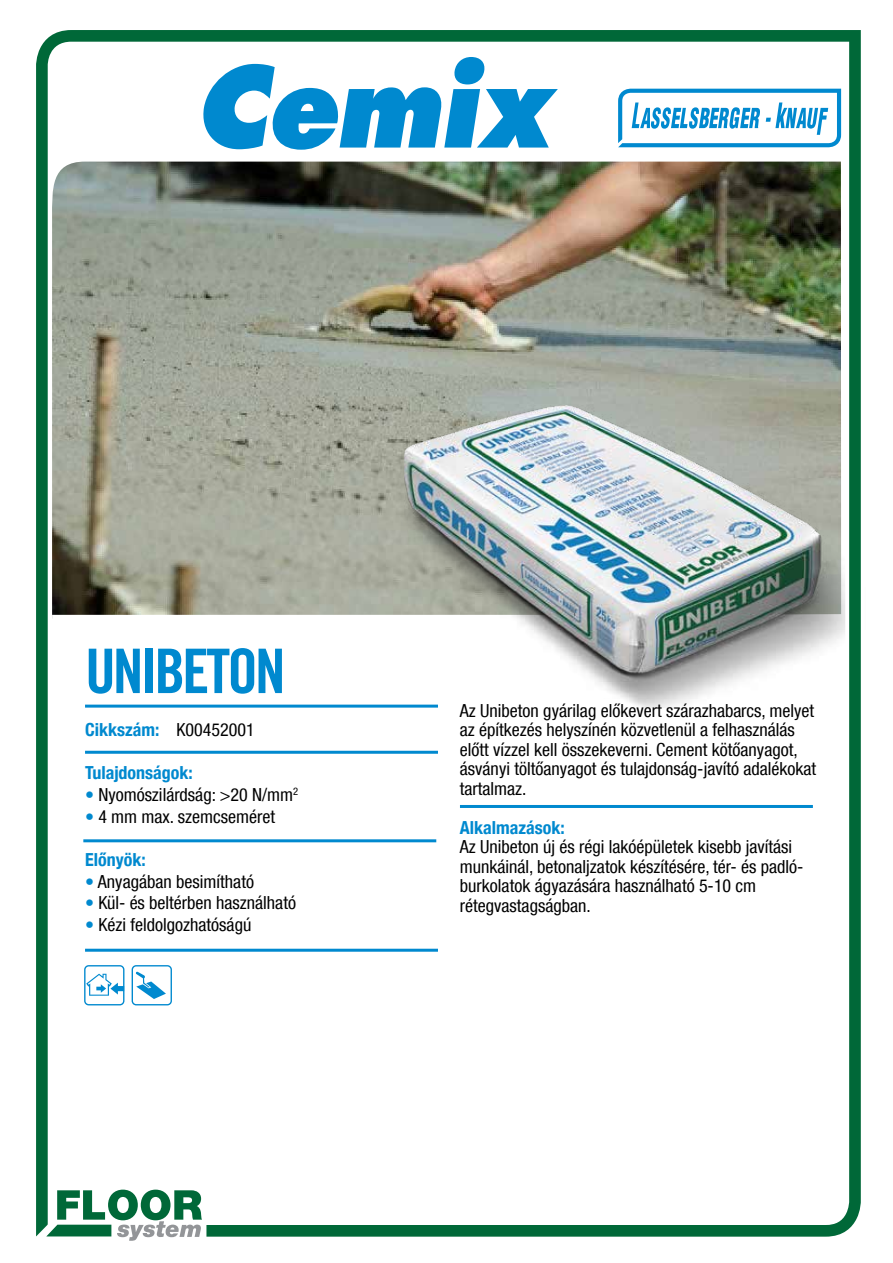
<style>
.page{position:relative;width:893px;height:1263px;background:#fff}
.page>*{position:absolute;margin:0;border:0;box-sizing:border-box;transform-origin:0 0}
.t1{font:61.5px "Trade Gothic LT Std Bd Cn 20";letter-spacing:-.05em;color:#0089cf}
.t2{font:condensed 18px/19.5px "Helvetica Neue LT Com";color:#000}
.t3{font:700 condensed 18px "Helvetica Neue LT Com";color:#0089cf}
.s1{font-weight:400;color:#000}
.s2{color:#0089cf}
</style>
<div class="page">
<img style="left:36px;top:30px;width:825px;height:1206px">
<svg style="left:36px;top:1189px;width:170px;height:52px"></svg>
<div style="left:85px;top:966px;width:39px;height:39px;background:#fff;border-radius:4px"></div>
<div style="left:84px;top:965px;width:40px;height:40px;border:1px solid #0089cf;border-radius:4px"></div>
<svg style="left:86px;top:974px;width:38px;height:22px"></svg>
<div style="left:132px;top:965px;width:40px;height:40px;border:1px solid #0089cf;border-radius:4px"></div>
<svg style="left:136px;top:971px;width:30px;height:28px"></svg>
<svg style="left:200px;top:57px;width:358px;height:93px"></svg>
<svg style="left:618px;top:89px;width:223px;height:58px"></svg>
<h1 class="t1" style="left:85px;top:634px;width:202px">UNIBETON</h1>
<p class="t3" style="left:85px;top:719px;width:171px">Cikkszám: <span class="s1">K00452001</span></p>
<p class="t3" style="left:85px;top:762px;width:109px">Tulajdonságok:</p>
<p class="t2" style="left:85px;top:785px;width:215px"><span class="s2">•</span> Nyomószilárdság: &gt;20 N/mm<sup>2</sup></p>
<p class="t2" style="left:85px;top:806px;width:192px"><span class="s2">•</span> 4 mm max. szemcseméret</p>
<p class="t3" style="left:85px;top:849px;width:62px">Előnyök:</p>
<p class="t2" style="left:85px;top:871px;width:170px"><span class="s2">•</span> Anyagában besimítható</p>
<p class="t2" style="left:85px;top:893px;width:213px"><span class="s2">•</span> Kül- és beltérben használható</p>
<p class="t2" style="left:85px;top:914px;width:168px"><span class="s2">•</span> Kézi feldolgozhatóságú</p>
<p class="t2" style="left:460px;top:700px;width:358px">Az Unibeton gyárilag előkevert szárazhabarcs, melyet az építkezés helyszínén közvetlenül a felhasználás előtt vízzel kell összekeverni. Cement kötőanyagot, ásványi töltőanyagot és tulajdonság-javító adalékokat tartalmaz.</p>
<p class="t3" style="left:460px;top:816px;width:106px">Alkalmazások:</p>
<p class="t2" style="left:460px;top:837px;width:345px">Az Unibeton új és régi lakóépületek kisebb javítási munkáinál, betonaljzatok készítésére, tér- és padló&shy;burkolatok ágyazására használható 5-10 cm rétegvastagságban.</p>
</div>
